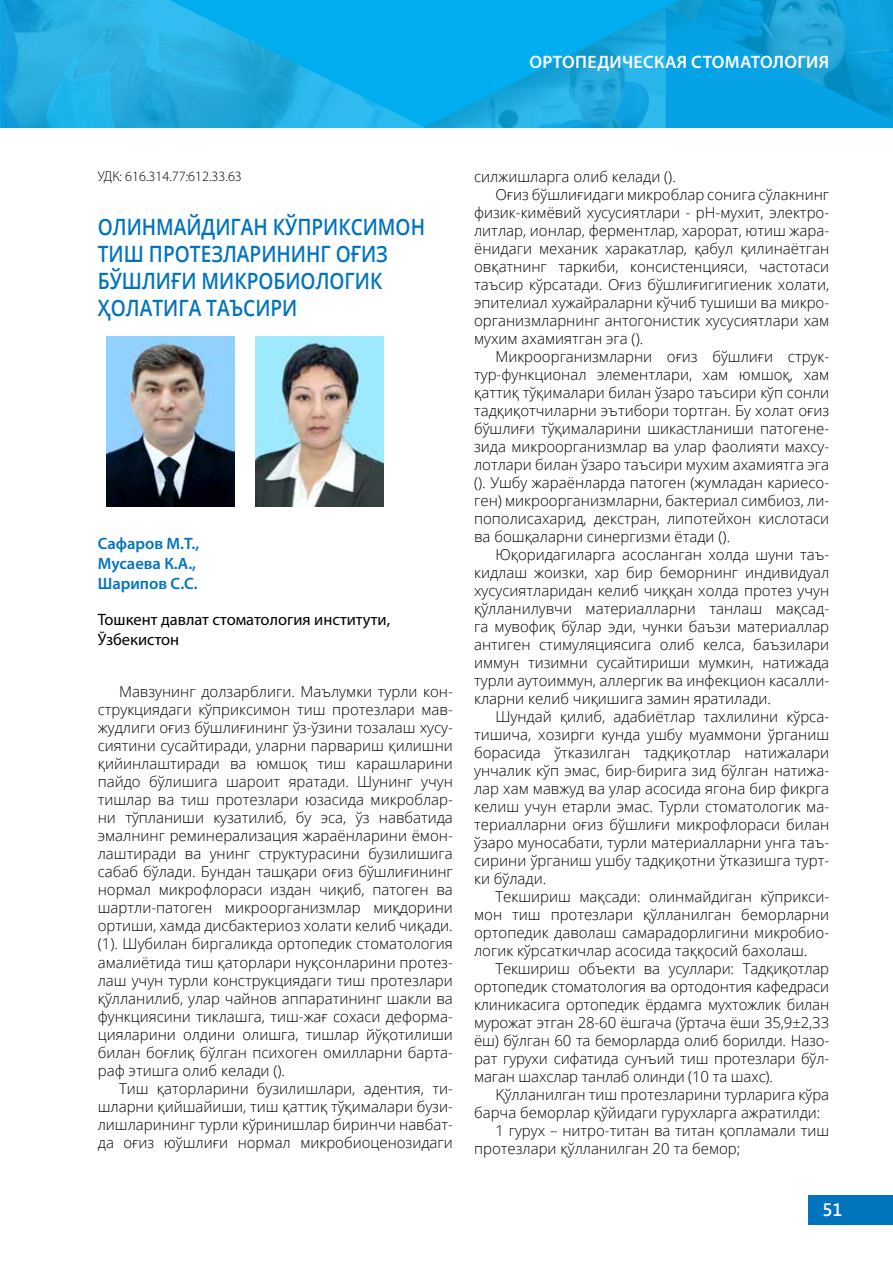
<style>
.page{position:relative;width:893px;height:1263px;background:#fff}
.page>*{position:absolute;margin:0;border:0;box-sizing:border-box;transform-origin:0 0}
.t1{font:600 22.5px/27px "Open Sans";color:#0074bc;scale:.85 1}
.t2{font:600 18px "Myriad Pro";letter-spacing:.02em;color:#fff}
.t3{font:600 18px "Segoe UI";color:#fff}
.t4{font:16.5px/19.8px "Myriad Pro";color:#000}
.t5{font:600 16.5px/19.8px "Myriad Pro";color:#0074bc}
.t6{font:300 15px/18px "Open Sans";color:#000;text-align:justify}
.t7{font:300 14.25px "Myriad Pro";color:#000}
</style>
<div class="page">
<hr style="left:0;top:0;width:1px;height:128px;background:#00aeef">
<svg style="left:425px;top:0;width:468px;height:128px;background:#0da6e2"></svg>
<img style="left:1px;top:0;width:424px;height:128px">
<div style="left:808px;top:1195px;width:85px;height:30px;background:#0074bc"></div>
<img style="left:107px;top:336px;width:127px;height:170px">
<img style="left:256px;top:336px;width:127px;height:170px">
<p class="t2" style="left:529px;top:50px;width:301px">Ортопедическая стоматология</p>
<p class="t7" style="left:98px;top:168px;width:146px">УДК: 616.314.77:612.33.63</p>
<h1 class="t1" style="left:98px;top:213px;width:386px">ОЛИНМАЙДИГАН КЎПРИКСИМОН<br>ТИШ ПРОТЕЗЛАРИНИНГ ОҒИЗ<br>БЎШЛИҒИ МИКРОБИОЛОГИК<br>ҲОЛАТИГА ТАЪСИРИ</h1>
<p class="t5" style="left:98px;top:533px;width:103px">Сафаров М.Т.,<br>Мусаева К.А.,<br>Шарипов С.С.</p>
<p class="t4" style="left:98px;top:610px;width:294px">Тошкент давлат стоматология институти,<br>Ўзбекистон</p>
<p class="t6" style="left:98px;top:683px;width:357px;text-indent:21px">Мавзунинг долзарблиги. Маълумки турли кон&shy;струкциядаги кўприксимон тиш протезлари мав&shy;жудлиги оғиз бўшлиғининг ўз-ўзини тозалаш хусу&shy;сиятини сусайтиради, уларни парвариш қилишни қийинлаштиради ва юмшоқ тиш карашларини пайдо бўлишига шароит яратади. Шунинг учун тишлар ва тиш протезлари юзасида микроблар&shy;ни тўпланиши кузатилиб, бу эса, ўз навбатида эмалнинг реминерализация жараёнларини ёмон&shy;лаштиради ва унинг структурасини бузилишига сабаб бўлади. Бундан ташқари оғиз бўшлиғининг нормал микрофлораси издан чиқиб, патоген ва шартли-патоген микроорганизмлар миқдорини ортиши, хамда дисбактериоз холати келиб чиқади. (1). Шубилан биргаликда ортопедик стоматология амалиётида тиш қаторлари нуқсонларини протез&shy;лаш учун турли конструкциядаги тиш протезлари қўлланилиб, улар чайнов аппаратининг шакли ва функциясини тиклашга, тиш-жағ сохаси деформа&shy;цияларини олдини олишга, тишлар йўқотилиши билан боғлиқ бўлган психоген омилларни барта&shy;раф этишга олиб келади ().</p>
<p class="t6" style="left:98px;top:1079px;width:357px;text-indent:21px">Тиш қаторларини бузилишлари, адентия, ти&shy;шларни қийшайиши, тиш қаттиқ тўқималари бузи&shy;лишларининг турли кўринишлар биринчи навбат&shy;да оғиз юўшлиғи нормал микробиоценозидаги</p>
<p class="t6" style="left:474px;top:167px;width:203px">силжишларга олиб келади ().</p>
<p class="t6" style="left:495px;top:185px;width:335px">Оғиз бўшлиғидаги микроблар сонига сўлакнинг</p>
<p class="t6" style="left:474px;top:203px;width:357px">физик-кимёвий хусусиятлари - рН-мухит, электро-</p>
<p class="t6" style="left:474px;top:221px;width:357px">литлар, ионлар, ферментлар, харорат, ютиш жара-</p>
<p class="t6" style="left:474px;top:239px;width:357px">ёнидаги механик харакатлар, қабул қилинаётган</p>
<p class="t6" style="left:474px;top:257px;width:357px">овқатнинг таркиби, консистенцияси, частотаси</p>
<p class="t6" style="left:474px;top:275px;width:357px">таъсир кўрсатади. Оғиз бўшлиғигигиеник холати,</p>
<p class="t6" style="left:474px;top:293px;width:357px">эпителиал хужайраларни кўчиб тушиши ва микро-</p>
<p class="t6" style="left:474px;top:311px;width:357px">организмларнинг антогонистик хусусиятлари хам</p>
<p class="t6" style="left:474px;top:329px;width:171px">мухим ахамиятган эга ().</p>
<p class="t6" style="left:495px;top:347px;width:335px">Микроорганизмларни оғиз бўшлиғи струк-</p>
<p class="t6" style="left:474px;top:365px;width:357px">тур-функционал элементлари, хам юмшоқ, хам</p>
<p class="t6" style="left:474px;top:383px;width:357px">қаттиқ тўқималари билан ўзаро таъсири кўп сонли</p>
<p class="t6" style="left:474px;top:401px;width:357px">тадқиқотчиларни эътибори тортган. Бу холат оғиз</p>
<p class="t6" style="left:474px;top:419px;width:357px">бўшлиғи тўқималарини шикастланиши патогене-</p>
<p class="t6" style="left:474px;top:437px;width:357px">зида микроорганизмлар ва улар фаолияти махсу-</p>
<p class="t6" style="left:474px;top:455px;width:357px">лотлари билан ўзаро таъсири мухим ахамиятга эга</p>
<p class="t6" style="left:474px;top:473px;width:357px">(). Ушбу жараёнларда патоген (жумладан кариесо-</p>
<p class="t6" style="left:474px;top:491px;width:357px">ген) микроорганизмларни, бактериал симбиоз, ли-</p>
<p class="t6" style="left:474px;top:509px;width:357px">пополисахарид, декстран, липотейхон кислотаси</p>
<p class="t6" style="left:474px;top:527px;width:258px">ва бошқаларни синергизми ётади ().</p>
<p class="t6" style="left:495px;top:545px;width:335px">Юқоридагиларга асосланган холда шуни таъ-</p>
<p class="t6" style="left:474px;top:563px;width:357px">кидлаш жоизки, хар бир беморнинг индивидуал</p>
<p class="t6" style="left:474px;top:581px;width:357px">хусусиятларидан келиб чиққан холда протез учун</p>
<p class="t6" style="left:474px;top:599px;width:357px">қўлланилувчи материалларни танлаш мақсад-</p>
<p class="t6" style="left:474px;top:617px;width:357px">га мувофиқ бўлар эди, чунки баъзи материаллар</p>
<p class="t6" style="left:474px;top:635px;width:357px">антиген стимуляциясига олиб келса, баъзилари</p>
<p class="t6" style="left:474px;top:653px;width:357px">иммун тизимни сусайтириши мумкин, натижада</p>
<p class="t6" style="left:474px;top:671px;width:357px">турли аутоиммун, аллергик ва инфекцион касалли-</p>
<p class="t6" style="left:474px;top:689px;width:298px">кларни келиб чиқишига замин яратилади.</p>
<p class="t6" style="left:495px;top:707px;width:335px">Шундай қилиб, адабиётлар тахлилини кўрса-</p>
<p class="t6" style="left:474px;top:725px;width:357px">тишича, хозирги кунда ушбу муаммони ўрганиш</p>
<p class="t6" style="left:474px;top:743px;width:357px">борасида ўтказилган тадқиқотлар натижалари</p>
<p class="t6" style="left:474px;top:761px;width:357px">унчалик кўп эмас, бир-бирига зид бўлган натижа-</p>
<p class="t6" style="left:474px;top:779px;width:357px">лар хам мавжуд ва улар асосида ягона бир фикрга</p>
<p class="t6" style="left:474px;top:797px;width:357px">келиш учун етарли эмас. Турли стоматологик ма-</p>
<p class="t6" style="left:474px;top:815px;width:357px">териалларни оғиз бўшлиғи микрофлораси билан</p>
<p class="t6" style="left:474px;top:833px;width:357px">ўзаро муносабати, турли материалларни унга таъ-</p>
<p class="t6" style="left:474px;top:851px;width:357px">сирини ўрганиш ушбу тадқиқотни ўтказишга турт-</p>
<p class="t6" style="left:474px;top:869px;width:74px">ки бўлади.</p>
<p class="t6" style="left:495px;top:887px;width:335px">Текшириш мақсади: олинмайдиган кўприкси-</p>
<p class="t6" style="left:474px;top:905px;width:357px">мон тиш протезлари қўлланилган беморларни</p>
<p class="t6" style="left:474px;top:923px;width:357px">ортопедик даволаш самарадорлигини микробио-</p>
<p class="t6" style="left:474px;top:941px;width:335px">логик кўрсаткичлар асосида таққосий бахолаш.</p>
<p class="t6" style="left:495px;top:959px;width:335px">Текшириш объекти ва усуллари: Тадқиқотлар</p>
<p class="t6" style="left:474px;top:977px;width:357px">ортопедик стоматология ва ортодонтия кафедраси</p>
<p class="t6" style="left:474px;top:995px;width:357px">клиникасига ортопедик ёрдамга мухтожлик билан</p>
<p class="t6" style="left:474px;top:1013px;width:357px">мурожат этган 28-60 ёшгача (ўртача ёши 35,9±2,33</p>
<p class="t6" style="left:474px;top:1031px;width:357px">ёш) бўлган 60 та беморларда олиб борилди. Назо-</p>
<p class="t6" style="left:474px;top:1049px;width:357px">рат гурухи сифатида сунъий тиш протезлари бўл-</p>
<p class="t6" style="left:474px;top:1067px;width:300px">маган шахслар танлаб олинди (10 та шахс).</p>
<p class="t6" style="left:495px;top:1085px;width:335px">Қўлланилган тиш протезларини турларига кўра</p>
<p class="t6" style="left:474px;top:1103px;width:348px">барча беморлар қўйидаги гурухларга ажратилди:</p>
<p class="t6" style="left:495px;top:1121px;width:335px">1 гурух – нитро-титан ва титан қопламали тиш</p>
<p class="t6" style="left:474px;top:1139px;width:268px">протезлари қўлланилган 20 та бемор;</p>
<p class="t3" style="left:823px;top:1197px;width:21px">51</p>
</div>
